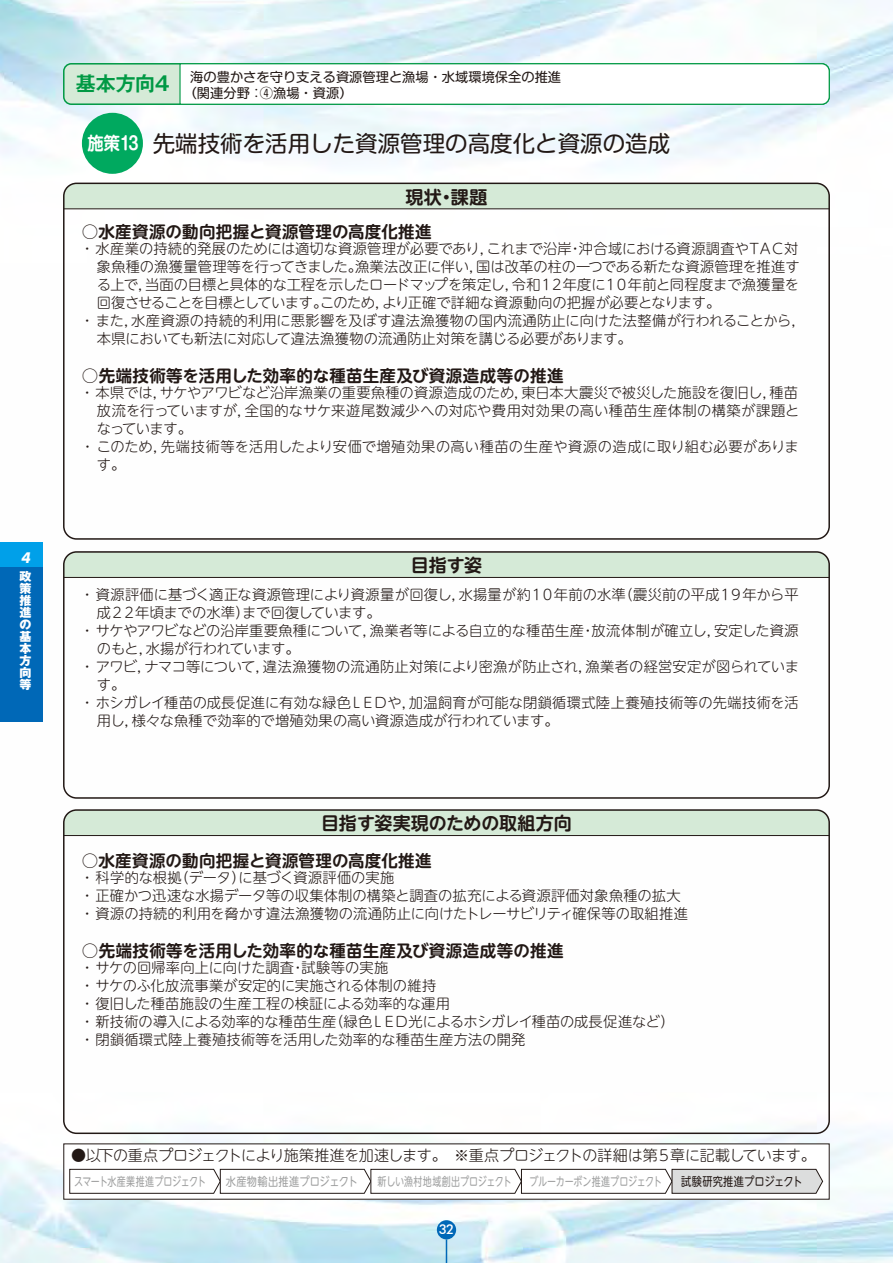
<style>
.page{position:relative;width:893px;height:1263px;background:#fff}
.page>*{position:absolute;margin:0;border:0;box-sizing:border-box;transform-origin:0 0}
.t1{font:22.5px "Shin M Go Pro";color:#221815}
.t2{font:700 19.8px "Gothic MB101 Pr 5 De";letter-spacing:-.01em;color:#094}
.t3{font:700 18px "UD Shin M Go Pr 6 De";color:#221815}
.t4{font:700 16.5px "UD Shin M Go Pr 6 De";letter-spacing:.01em;color:#221815}
.t5{font:300 15px "UD Shin M Go Pr 6";letter-spacing:-.025em;color:#221815}
.t6{font:italic 700 15px "Futura";color:#fff}
.t7{font:300 14.25px/18px "UD Shin M Go Pr 6";color:#221815}
.t8{font:300 14.25px "UD Shin M Go Pr 6";letter-spacing:-.02em;color:#221815}
.t9{font:300 14.25px "UD Shin M Go Pr 6";letter-spacing:.02em;color:#221815}
.t10{font:300 14.25px "UD Shin M Go Pr 6";letter-spacing:.025em;color:#221815}
.t11{font:500 13.5px "Futura BT";color:#fff}
.t12{font:13.2px/15.9px "Shin M Go Pro";color:#221815}
.t13{font:12px "UD Shin M Go Pr 6";letter-spacing:-.035em;color:#9fa0a0;scale:.75 1}
.t14{font:12px "UD Shin M Go Pr 6";color:#9fa0a0;scale:.75 1}
.t15{font:12px "UD Shin M Go Pr 6";letter-spacing:-.02em;color:#9fa0a0;scale:.75 1}
.t16{font:12px "UD Shin M Go Pr 6";letter-spacing:.02em;color:#9fa0a0;scale:.85 1}
.t17{font:12px "UD Shin M Go Pr 6";letter-spacing:.015em;color:#221815;scale:.85 1}
.t18{font:800 12px/12px "Gothic MB101 Pr 5";color:#fff;text-align:justify}
.s1{font-family:"Shin M Go Pro De";font-weight:700;font-size:18px;color:#fff}
</style>
<div class="page">
<img style="left:0;top:0;width:893px;height:1263px">
<div style="left:437px;top:1220px;width:19px;height:19px;background:#0068b7;border-radius:50%"></div>
<svg style="left:446px;top:1239px;width:1px;height:24px"></svg>
<div style="left:0;top:566px;width:43px;height:156px;background:#0068b7"></div>
<div style="left:0;top:542px;width:43px;height:24px;background:#00a0e9"></div>
<div style="left:64px;top:64px;width:765px;height:40px;background:#d5ead7;border-radius:8px"></div>
<div style="left:63px;top:63px;width:767px;height:42px;border:2px solid #094;border-radius:8px"></div>
<svg style="left:179px;top:63px;width:651px;height:42px;background:#eef8f2"></svg>
<div style="left:82px;top:113px;width:61px;height:61px;background:#00a95f;border-radius:50%"></div>
<div style="left:64px;top:1144px;width:765px;height:55px;background:#fff"></div>
<div style="left:64px;top:183px;width:765px;height:25px;background:#d5ead7"></div>
<div style="left:63px;top:183px;width:767px;height:357px;border:2px solid #221815;border-radius:13px"></div>
<div style="left:64px;top:810px;width:765px;height:25px;background:#d5ead7"></div>
<div style="left:63px;top:809px;width:767px;height:325px;border:2px solid #221815;border-radius:13px"></div>
<div style="left:64px;top:552px;width:765px;height:25px;background:#d5ead7"></div>
<hr style="left:64px;top:208px;width:765px;height:1px;background:#221815">
<hr style="left:64px;top:835px;width:765px;height:1px;background:#221815">
<hr style="left:64px;top:577px;width:765px;height:1px;background:#221815">
<div style="left:63px;top:551px;width:767px;height:248px;border:2px solid #221815;border-radius:13px"></div>
<svg style="left:69px;top:1168px;width:754px;height:26px"></svg>
<p class="t6" style="left:21px;top:547px;width:14px">4</p>
<p class="t18" style="left:20px;top:570px;width:13px">政策推進の基本方向等</p>
<p class="t12" style="left:184px;top:67px;width:379px;text-indent:7px">海の豊かさを守り支える資源管理と漁場・水域環境保全の推進（関連分野：④漁場・資源）</p>
<h2 class="t2" style="left:76px;top:67px;width:95px">基本方向4</h2>
<h1 class="t1" style="left:88px;top:125px;width:584px"><span class="s1">施策13</span> 先端技術を活用した資源管理の高度化と資源の造成</h1>
<p class="t3" style="left:405px;top:181px;width:83px">現状・課題</p>
<p class="t4" style="left:82px;top:218px;width:351px">○水産資源の動向把握と資源管理の高度化推進</p>
<p class="t7" style="left:80px;top:239px;width:720px">・ 水産業の持続的発展のためには適切な資源管理が必要であり，これまで沿岸・沖合域における資源調査やＴＡＣ対</p>
<p class="t7" style="left:97px;top:257px;width:704px">象魚種の漁獲量管理等を行ってきました。漁業法改正に伴い，国は改革の柱の一つである新たな資源管理を推進す</p>
<p class="t8" style="left:97px;top:273px;width:704px">る上で，当面の目標と具体的な工程を示したロードマップを策定し，令和１２年度に１０年前と同程度まで漁獲量を</p>
<p class="t8" style="left:97px;top:291px;width:625px">回復させることを目標としています。このため，より正確で詳細な資源動向の把握が必要となります。</p>
<p class="t7" style="left:80px;top:311px;width:727px">・ また，水産資源の持続的利用に悪影響を及ぼす違法漁獲物の国内流通防止に向けた法整備が行われることから，</p>
<p class="t7" style="left:97px;top:329px;width:536px">本県においても新法に対応して違法漁獲物の流通防止対策を講じる必要があります。</p>
<p class="t4" style="left:82px;top:362px;width:483px">○先端技術等を活用した効率的な種苗生産及び資源造成等の推進</p>
<p class="t7" style="left:80px;top:383px;width:720px">・ 本県では，サケやアワビなど沿岸漁業の重要魚種の資源造成のため，東日本大震災で被災した施設を復旧し，種苗</p>
<p class="t10" style="left:97px;top:399px;width:704px">放流を行っていますが，全国的なサケ来遊尾数減少への対応や費用対効果の高い種苗生産体制の構築が課題と</p>
<p class="t7" style="left:97px;top:419px;width:97px">なっています。</p>
<p class="t9" style="left:80px;top:435px;width:720px">・ このため，先端技術等を活用したより安価で増殖効果の高い種苗の生産や資源の造成に取り組む必要がありま</p>
<p class="t7" style="left:97px;top:455px;width:30px">す。</p>
<p class="t3" style="left:411px;top:550px;width:73px">目指す姿</p>
<p class="t7" style="left:80px;top:585px;width:720px">・ 資源評価に基づく適正な資源管理により資源量が回復し，水揚量が約１０年前の水準（震災前の平成１９年から平</p>
<p class="t7" style="left:97px;top:603px;width:285px">成２２年頃までの水準）まで回復しています。</p>
<p class="t7" style="left:80px;top:621px;width:720px">・ サケやアワビなどの沿岸重要魚種について，漁業者等による自立的な種苗生産・放流体制が確立し，安定した資源</p>
<p class="t8" style="left:97px;top:637px;width:204px">のもと，水揚が行われています。</p>
<p class="t7" style="left:80px;top:657px;width:720px">・ アワビ，ナマコ等について，違法漁獲物の流通防止対策により密漁が防止され，漁業者の経営安定が図られていま</p>
<p class="t7" style="left:97px;top:675px;width:30px">す。</p>
<p class="t7" style="left:80px;top:693px;width:720px">・ ホシガレイ種苗の成長促進に有効な緑色ＬＥＤや，加温飼育が可能な閉鎖循環式陸上養殖技術等の先端技術を活</p>
<p class="t7" style="left:97px;top:711px;width:463px">用し，様々な魚種で効率的で増殖効果の高い資源造成が行われています。</p>
<p class="t3" style="left:321px;top:808px;width:252px">目指す姿実現のための取組方向</p>
<p class="t4" style="left:82px;top:846px;width:351px">○水産資源の動向把握と資源管理の高度化推進</p>
<p class="t7" style="left:80px;top:867px;width:610px">・ 科学的な根拠（データ）に基づく資源評価の実施<br>・ 正確かつ迅速な水揚データ等の収集体制の構築と調査の拡充による資源評価対象魚種の拡大・ 資源の持続的利用を脅かす違法漁獲物の流通防止に向けたトレーサビリティ確保等の取組推進</p>
<p class="t4" style="left:82px;top:936px;width:483px">○先端技術等を活用した効率的な種苗生産及び資源造成等の推進</p>
<p class="t7" style="left:80px;top:957px;width:596px">・ サケの回帰率向上に向けた調査・試験等の実施<br>・ サケのふ化放流事業が安定的に実施される体制の維持<br>・ 復旧した種苗施設の生産工程の検証による効率的な運用<br>・ 新技術の導入による効率的な種苗生産（緑色ＬＥＤ光によるホシガレイ種苗の成長促進など）・ 閉鎖循環式陸上養殖技術等を活用した効率的な種苗生産方法の開発</p>
<p class="t5" style="left:71px;top:1143px;width:746px">●以下の重点プロジェクトにより施策推進を加速します。　※重点プロジェクトの詳細は第５章に記載しています。</p>
<p class="t13" style="left:74px;top:1171px;width:178px">スマート水産業推進プロジェクト</p>
<p class="t16" style="left:226px;top:1171px;width:157px">水産物輸出推進プロジェクト</p>
<p class="t14" style="left:378px;top:1171px;width:180px">新しい漁村地域創出プロジェクト</p>
<p class="t15" style="left:529px;top:1171px;width:178px">ブルーカーボン推進プロジェクト</p>
<p class="t17" style="left:681px;top:1171px;width:144px">試験研究推進プロジェクト</p>
<p class="t11" style="left:439px;top:1221px;width:17px">32</p>
</div>
